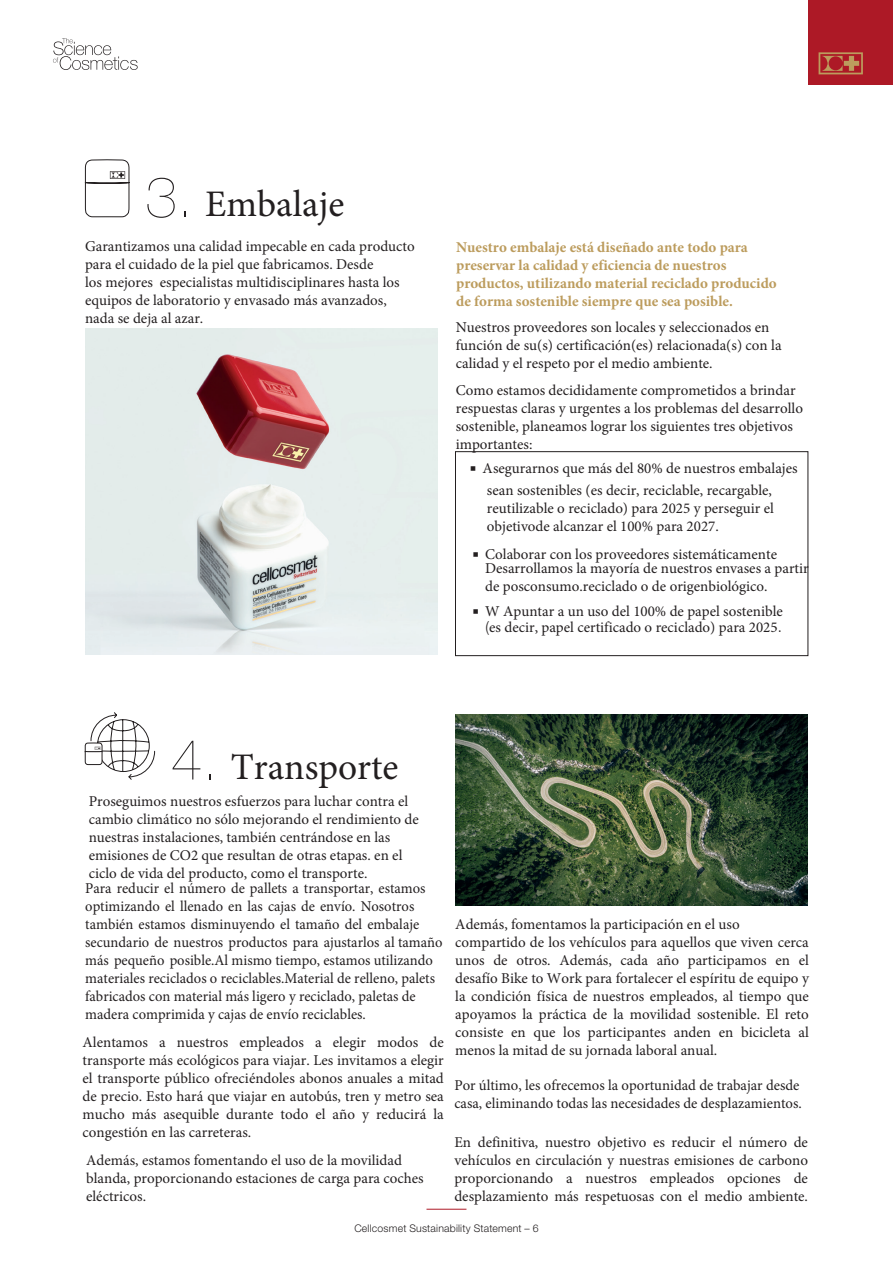
<style>
.page{position:relative;width:893px;height:1263px;background:#fff}
.page>*{position:absolute;margin:0;border:0;box-sizing:border-box;transform-origin:0 0}
.t1{font:37.5px "Minion Pro";color:#231f20}
.t2{font:15px/18px "Minion Pro";color:#231f20}
.t3{font:700 15px/18px "Minion Pro";color:#bc9c5d}
.t4{font:300 10.5px "Helvetica Neue LT Pro";letter-spacing:.02em;color:#231f20}
.s1{font-family:"Helvetica Neue LTW1 G";font-weight:200;font-size:57px}
.s2{font-family:"PI Xymbols Boxn Lines"}
.s3{font-family:"Helvetica Neue LT Pro";font-weight:300}
</style>
<div class="page">
<hr style="left:426px;top:1209px;width:40px;height:1px;background:#ad1926">
<div style="left:808px;top:0;width:85px;height:85px;background:#ad1926"></div>
<svg style="left:819px;top:52px;width:44px;height:22px"></svg>
<svg style="left:53px;top:38px;width:85px;height:32px"></svg>
<svg style="left:85px;top:712px;width:70px;height:68px"></svg>
<img style="left:455px;top:714px;width:353px;height:192px">
<svg style="left:85px;top:159px;width:45px;height:59px"></svg>
<img style="left:85px;top:328px;width:352px;height:327px">
<div style="left:455px;top:451px;width:353px;height:205px;border:1px solid #231f20"></div>
<h1 class="t1" style="left:145px;top:179px;width:201px"><span class="s1">3.</span> Embalaje</h1>
<p class="t2" style="left:85px;top:238px;width:331px">Garantizamos una calidad impecable en cada producto para el cuidado de la piel que fabricamos. Desde<br>los mejores especialistas multidisciplinares hasta los equipos de laboratorio y envasado más avanzados, nada se deja al azar.</p>
<p class="t3" style="left:456px;top:238px;width:322px">Nuestro embalaje está diseñado ante todo para preservar la calidad y eficiencia de nuestros productos, utilizando material reciclado producido de forma sostenible siempre que sea posible.</p>
<p class="t2" style="left:456px;top:319px;width:327px">Nuestros proveedores son locales y seleccionados en función de su(s) certificación(es) relacionada(s) con la calidad y el respeto por el medio ambiente.</p>
<p class="t2" style="left:456px;top:381px;width:349px">Como estamos decididamente comprometidos a brindar respuestas claras y urgentes a los problemas del desarrollo sostenible, planeamos lograr los siguientes tres objetivos importantes:</p>
<p class="t2" style="left:470px;top:457px;width:329px;line-height:22px;text-align:center"><span class="s2">W</span> Asegurarnos que más del 80% de nuestros embalajes sean sostenibles (es decir, reciclable, recargable,</p>
<p class="t2" style="left:487px;top:500px;width:288px">reutilizable o reciclado) para 2025 y perseguir el objetivode alcanzar el 100% para 2027.</p>
<p class="t2" style="left:485px;top:548px;width:325px;line-height:13.5px;text-indent:-12px"><span class="s2">W</span> Colaborar con los proveedores sistemáticamente<br>Desarrollamos la mayoría de nuestros envases a partir</p>
<p class="t2" style="left:473px;top:573px;width:312px;line-height:25.2px;text-align:center">de posconsumo.reciclado o de origenbiológico.<br><span class="s2">W</span> W Apuntar a un uso del 100% de papel sostenible</p>
<p class="t2" style="left:486px;top:618px;width:298px"><span class="s3">(</span>es decir, papel certificado o reciclado) para 2025<span class="s3">.</span></p>
<h1 class="t1" style="left:171px;top:741px;width:229px"><span class="s1">4.</span> Transporte</h1>
<p class="t2" style="left:89px;top:792px;width:332px">Proseguimos nuestros esfuerzos para luchar contra el cambio climático no sólo mejorando el rendimiento de nuestras instalaciones, también centrándose en las emisiones de CO2 que resultan de otras etapas. en el ciclo de vida del producto, como el transporte.</p>
<p class="t2" style="left:85px;top:880px;width:359px">Para reducir el número de pallets a transportar, estamos optimizando el llenado en las cajas de envío. Nosotros también estamos disminuyendo el tamaño del embalaje secundario de nuestros productos para ajustarlos al tamaño más pequeño posible.Al mismo tiempo, estamos utilizando materiales reciclados o reciclables.Material de relleno, palets fabricados con material más ligero y reciclado, paletas de madera comprimida y cajas de envío reciclables.</p>
<p class="t2" style="left:83px;top:1033px;width:363px;text-align:justify">Alentamos a nuestros empleados a elegir modos de transporte más ecológicos para viajar. Les invitamos a elegir el transporte público ofreciéndoles abonos anuales a mitad de precio. Esto hará que viajar en autobús, tren y metro sea mucho más asequible durante todo el año y reducirá la congestión en las carreteras.</p>
<p class="t2" style="left:86px;top:1151px;width:339px">Además, estamos fomentando el uso de la movilidad blanda, proporcionando estaciones de carga para coches eléctricos.</p>
<p class="t2" style="left:455px;top:915px;width:355px">Además, fomentamos la participación en el uso compartido de los vehículos para aquellos que viven cerca unos de otros. Además, cada año participamos en el desafío Bike to Work para fortalecer el espíritu de equipo y la condición física de nuestros empleados, al tiempo que apoyamos la práctica de la movilidad sostenible. El reto consiste en que los participantes anden en bicicleta al menos la mitad de su jornada laboral anual.</p>
<p class="t2" style="left:454px;top:1076px;width:349px">Por último, les ofrecemos la oportunidad de trabajar desde casa, eliminando todas las necesidades de desplazamientos.</p>
<p class="t2" style="left:454px;top:1134px;width:355px;text-align:justify">En definitiva, nuestro objetivo es reducir el número de vehículos en circulación y nuestras emisiones de carbono proporcionando a nuestros empleados opciones de desplazamiento más respetuosas con el medio ambiente.</p>
<p class="t4" style="left:354px;top:1222px;width:186px">Cellcosmet Sustainability Statement – 6</p>
</div>
